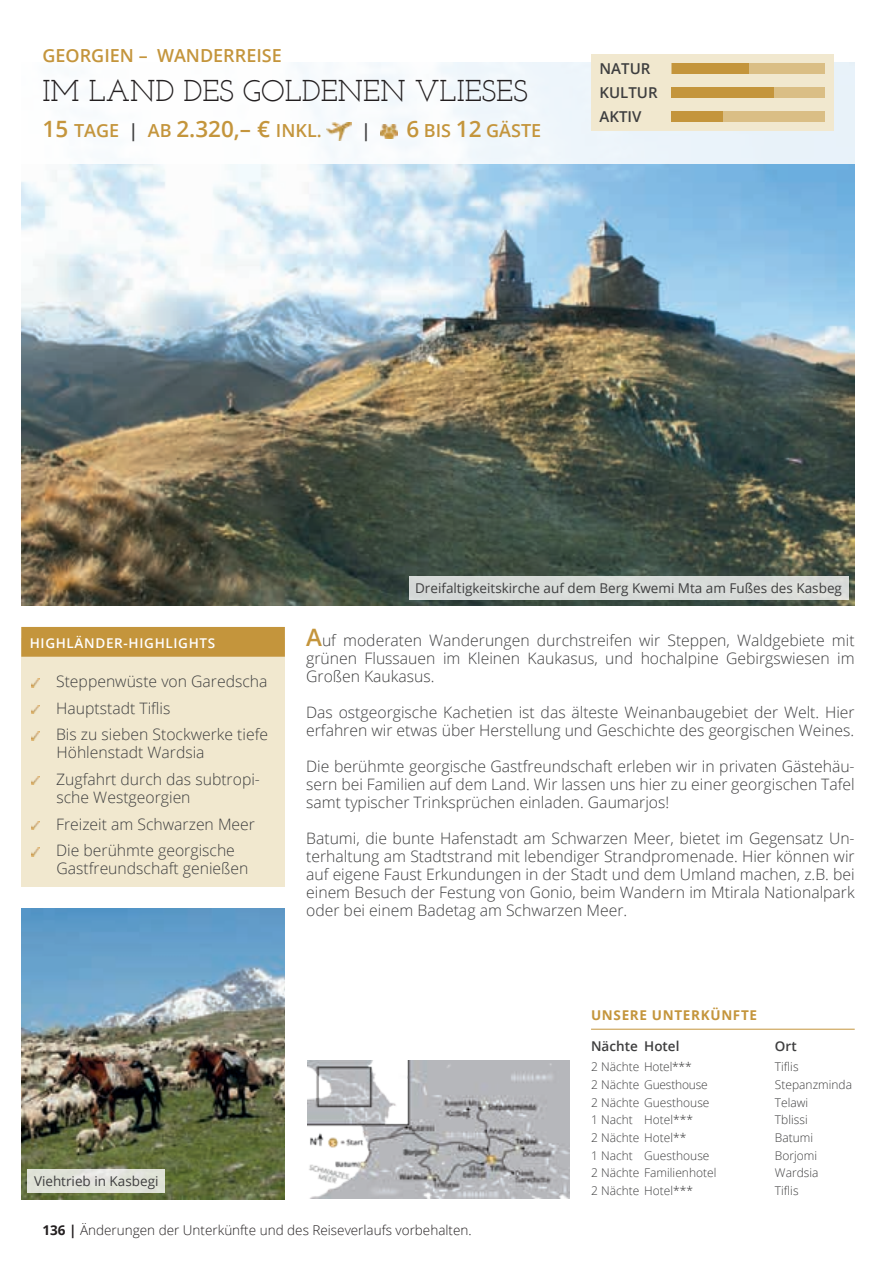
<style>
.page{position:relative;width:893px;height:1263px;background:#fff}
.page>*{position:absolute;margin:0;border:0;box-sizing:border-box;transform-origin:0 0}
.Reisetitel_Headline{font:30px "Josefin Slab";color:#231f20}
.Reisetitel_Subline{font:600 18px "Open Sans";color:#c4953c}
.Reisetitel_Subline-2{font:600 18px "Open Sans";color:#3e3e3f}
.Teasertext{font:300 15.75px/18px "Open Sans";color:#3e3e3f;text-align:justify}
.Highländer-Highlight{font:300 15.75px/18px "Open Sans";color:#3e3e3f}
.Reise_Skala{font:600 15px "Open Sans";color:#3e3e3f}
.Bildtitel{font:13.5px "Open Sans";color:#3e3e3f}
.t1{font:300 13.5px "Open Sans";color:#231f20}
.Kasten_-_Headline{font:600 13.5px "Open Sans";letter-spacing:.05em;color:#fff}
.Headline_Unterkünfte{font:700 13.5px "Open Sans";letter-spacing:.05em;color:#c4953c}
.Unterkünfte_-_Tabell{font:600 13.5px "Open Sans";color:#3e3e3f}
.Unterkünfte___Preist{font:300 12px "Open Sans";color:#3e3e3f}
.s1{font-size:22.5px}
.s2{color:#3e3e3f}
.s3{font-weight:600;font-size:24px;color:#c4953c}
.s4{font-weight:700}
</style>
<div class="page">
<img style="left:21px;top:164px;width:834px;height:442px">
<div style="left:19px;top:19px;width:838px;height:145px;background:linear-gradient(to right,#fff,#f2f8fc)"></div>
<img style="left:326px;top:122px;width:26px;height:18px">
<img style="left:380px;top:124px;width:18px;height:15px">
<div style="left:21px;top:638px;width:264px;height:249px;background:#f1e8cf"></div>
<div style="left:21px;top:627px;width:264px;height:30px;background:#c4953c"></div>
<svg style="left:32px;top:679px;width:8px;height:8px"></svg>
<svg style="left:32px;top:705px;width:8px;height:9px"></svg>
<svg style="left:32px;top:732px;width:8px;height:8px"></svg>
<svg style="left:32px;top:776px;width:8px;height:9px"></svg>
<svg style="left:32px;top:821px;width:8px;height:8px"></svg>
<svg style="left:32px;top:847px;width:8px;height:9px"></svg>
<img style="left:307px;top:1060px;width:263px;height:138px">
<div style="left:591px;top:54px;width:242px;height:77px;background:#f1e8cf"></div>
<div style="left:672px;top:111px;width:153px;height:11px;background:#dabe85"></div>
<div style="left:672px;top:87px;width:153px;height:11px;background:#dabe85"></div>
<div style="left:672px;top:63px;width:153px;height:11px;background:#dabe85"></div>
<div style="left:672px;top:63px;width:76px;height:11px;background:#c4953c"></div>
<div style="left:672px;top:87px;width:102px;height:11px;background:#c4953c"></div>
<div style="left:672px;top:111px;width:51px;height:11px;background:#c4953c"></div>
<div style="left:409px;top:576px;width:439px;height:24px;background:#d8dbd9"></div>
<img style="left:21px;top:908px;width:264px;height:291px">
<div style="left:28px;top:1170px;width:137px;height:23px;background:linear-gradient(to right,#e0e2d9,#e2e4db)"></div>
<hr style="left:591px;top:1029px;width:264px;height:1px;background:#c4953c">
<p class="Reisetitel_Subline" style="left:43px;top:43px;width:241px">GEORGIEN – WANDERREISE</p>
<p class="Reisetitel_Headline" style="left:43px;top:73px;width:487px">IM LAND DES GOLDENEN VLIESES</p>
<p class="Reisetitel_Subline" style="left:43px;top:118px;width:281px"><span class="s1">15</span> TAGE <span class="s2">|</span> AB <span class="s1">2.320,– €</span> INKL.</p>
<p class="Reisetitel_Subline-2" style="left:361px;top:118px;width:11px">|</p>
<p class="Reisetitel_Subline" style="left:406px;top:118px;width:136px"><span class="s1">6</span> BIS <span class="s1">12</span> GÄSTE</p>
<p class="Reise_Skala" style="left:600px;top:58px;width:52px">NATUR</p>
<p class="Reise_Skala" style="left:600px;top:82px;width:60px">KULTUR</p>
<p class="Reise_Skala" style="left:600px;top:106px;width:43px">AKTIV</p>
<p class="Kasten_-_Headline" style="left:30px;top:634px;width:187px">HIGHLÄNDER-HIGHLIGHTS</p>
<p class="Highländer-Highlight" style="left:56px;top:672px;width:213px">Steppenwüste von Garedscha</p>
<p class="Highländer-Highlight" style="left:56px;top:699px;width:116px">Hauptstadt Tiflis</p>
<p class="Highländer-Highlight" style="left:56px;top:725px;width:214px">Bis zu sieben Stockwerke tiefe<br>Höhlenstadt Wardsia</p>
<p class="Highländer-Highlight" style="left:56px;top:770px;width:205px">Zugfahrt durch das subtropi&shy;sche Westgeorgien</p>
<p class="Highländer-Highlight" style="left:56px;top:814px;width:200px">Freizeit am Schwarzen Meer</p>
<p class="Highländer-Highlight" style="left:56px;top:841px;width:194px">Die berühmte georgische<br>Gastfreundschaft genießen</p>
<p class="Bildtitel" style="left:34px;top:1172px;width:126px">Viehtrieb in Kasbegi</p>
<p class="Bildtitel" style="left:415px;top:579px;width:428px">Dreifaltigkeitskirche auf dem Berg Kwemi Mta am Fußes des Kasbeg</p>
<p class="Teasertext" style="left:306px;top:630px;width:550px"><span class="s3">A</span>uf moderaten Wanderungen durchstreifen wir Steppen, Waldgebiete mit grünen Flussauen im Kleinen Kaukasus, und hochalpine Gebirgswiesen im Großen Kaukasus.</p>
<p class="Teasertext" style="left:306px;top:702px;width:550px">Das ostgeorgische Kachetien ist das älteste Weinanbaugebiet der Welt. Hier erfahren wir etwas über Herstellung und Geschichte des georgischen Weines.</p>
<p class="Teasertext" style="left:306px;top:756px;width:550px">Die berühmte georgische Gastfreundschaft erleben wir in privaten Gästehäu&shy;sern bei Familien auf dem Land. Wir lassen uns hier zu einer georgischen Tafel samt typischer Trinksprüchen einladen. Gaumarjos!</p>
<p class="Teasertext" style="left:306px;top:828px;width:550px">Batumi, die bunte Hafenstadt am Schwarzen Meer, bietet im Gegensatz Un&shy;terhaltung am Stadtstrand mit lebendiger Strandpromenade. Hier können wir auf eigene Faust Erkundungen in der Stadt und dem Umland machen, z.B. bei einem Besuch der Festung von Gonio, beim Wandern im Mtirala Nationalpark oder bei einem Badetag am Schwarzen Meer.</p>
<p class="Headline_Unterkünfte" style="left:591px;top:1006px;width:168px">UNSERE UNTERKÜNFTE</p>
<p class="Unterkünfte_-_Tabell" style="left:591px;top:1037px;width:48px">Nächte</p>
<p class="Unterkünfte_-_Tabell" style="left:644px;top:1037px;width:37px">Hotel</p>
<p class="Unterkünfte_-_Tabell" style="left:775px;top:1037px;width:23px">Ort</p>
<p class="Unterkünfte___Preist" style="left:591px;top:1058px;width:102px">2 Nächte Hotel***</p>
<p class="Unterkünfte___Preist" style="left:775px;top:1058px;width:25px">Tiflis</p>
<p class="Unterkünfte___Preist" style="left:591px;top:1076px;width:118px">2 Nächte Guesthouse</p>
<p class="Unterkünfte___Preist" style="left:775px;top:1076px;width:79px">Stepanzminda</p>
<p class="Unterkünfte___Preist" style="left:591px;top:1094px;width:120px">2 Nächte Guesthouse</p>
<p class="Unterkünfte___Preist" style="left:775px;top:1094px;width:35px">Telawi</p>
<p class="Unterkünfte___Preist" style="left:591px;top:1111px;width:43px">1 Nacht</p>
<p class="Unterkünfte___Preist" style="left:644px;top:1111px;width:50px">Hotel***</p>
<p class="Unterkünfte___Preist" style="left:775px;top:1111px;width:34px">Tblissi</p>
<p class="Unterkünfte___Preist" style="left:591px;top:1129px;width:97px">2 Nächte Hotel**</p>
<p class="Unterkünfte___Preist" style="left:775px;top:1129px;width:40px">Batumi</p>
<p class="Unterkünfte___Preist" style="left:591px;top:1147px;width:43px">1 Nacht</p>
<p class="Unterkünfte___Preist" style="left:644px;top:1147px;width:67px">Guesthouse</p>
<p class="Unterkünfte___Preist" style="left:775px;top:1147px;width:44px">Borjomi</p>
<p class="Unterkünfte___Preist" style="left:591px;top:1165px;width:127px">2 Nächte Familienhotel</p>
<p class="Unterkünfte___Preist" style="left:775px;top:1165px;width:45px">Wardsia</p>
<p class="Unterkünfte___Preist" style="left:591px;top:1182px;width:103px">2 Nächte Hotel***</p>
<p class="Unterkünfte___Preist" style="left:775px;top:1182px;width:25px">Tiflis</p>
<p class="t1" style="left:43px;top:1221px;width:431px"><span class="s4">136 |</span> Änderungen der Unterkünfte und des Reiseverlaufs vorbehalten.</p>
</div>
